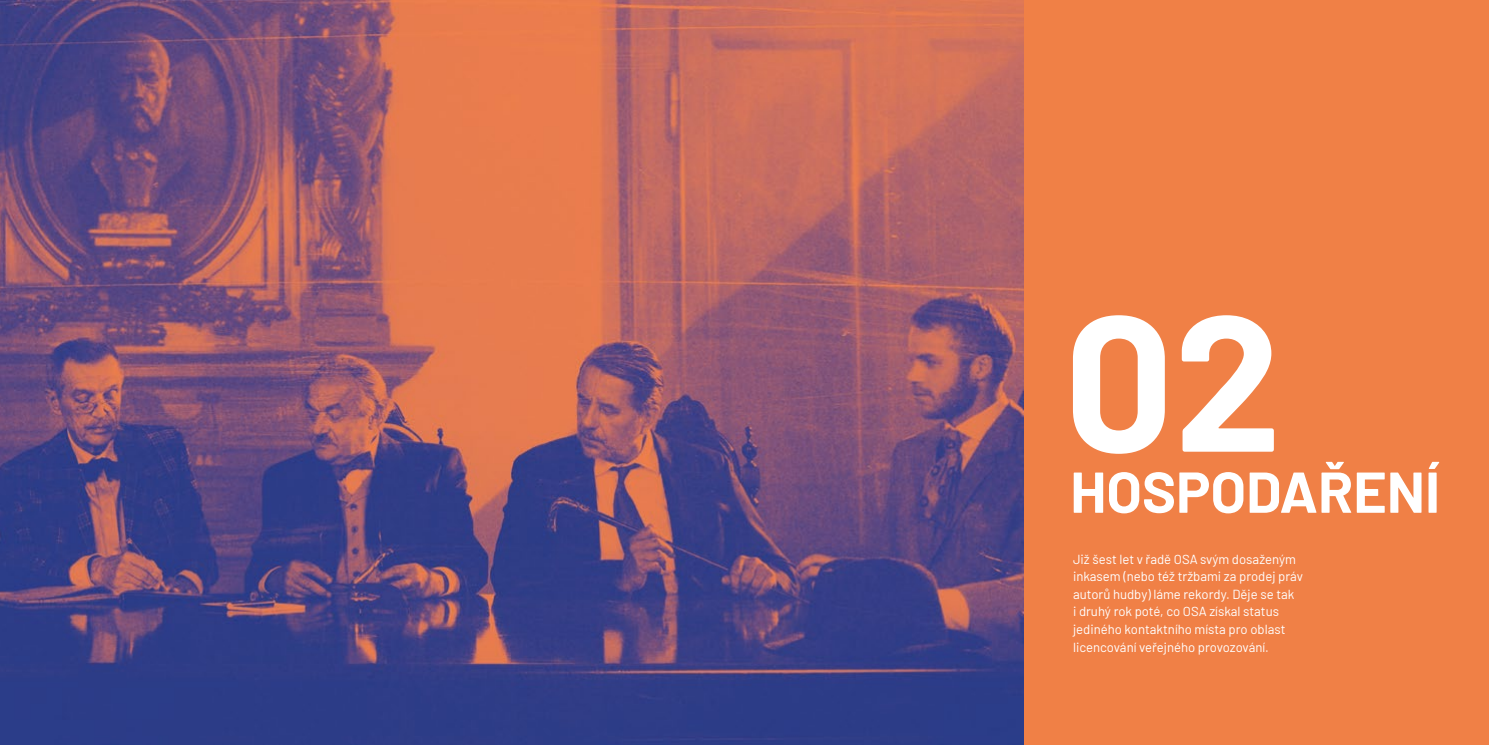
<style>
.page{position:relative;width:1489px;height:745px;background:#fff}
.page>*{position:absolute;margin:0;border:0;box-sizing:border-box;transform-origin:0 0}
.t1{font:700 192.5px "Barlow";color:#fff}
.t2{font:700 57.38px "Barlow";color:#fff}
.t3{font:13.12px/17.5px "Barlow";color:#fff}
</style>
<div class="page">
<div style="left:977px;top:0;width:511px;height:744px;background:#f08046"></div>
<img style="left:0;top:0;width:1023px;height:744px">
<h1 class="t1" style="left:1064px;top:239px;width:219px">02</h1>
<h2 class="t2" style="left:1070px;top:449px;width:371px">HOSPODAŘENÍ</h2>
<p class="t3" style="left:1072px;top:549px;width:231px">Již šest let v řadě OSA svým dosaženým inkasem (nebo též tržbami za prodej práv autorů hudby) láme rekordy. Děje se tak<br>i druhý rok poté, co OSA získal status jediného kontaktního místa pro oblast licencování veřejného provozování.</p>
</div>
